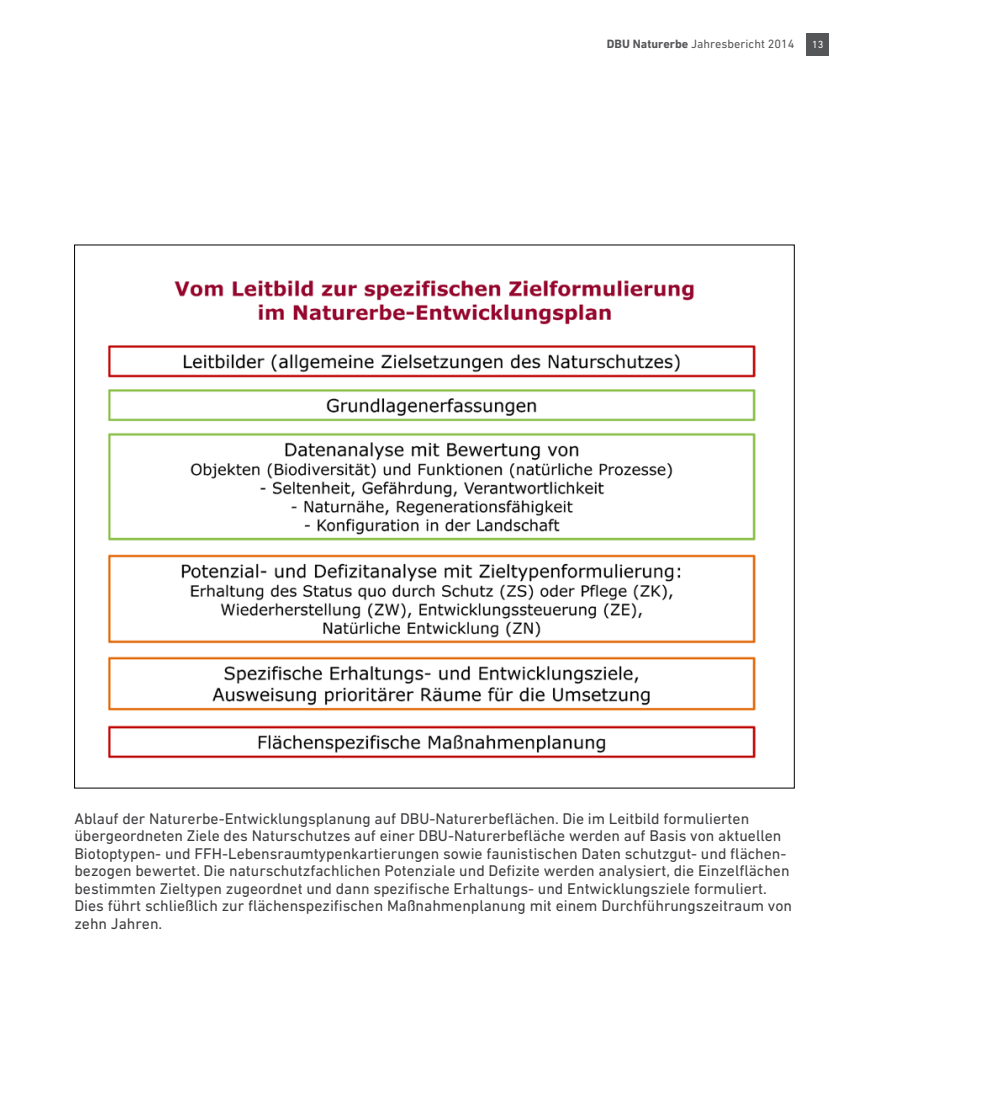
<style>
.page{position:relative;width:993px;height:1117px;background:#fff}
.page>*{position:absolute;margin:0;border:0;box-sizing:border-box;transform-origin:0 0}
.t1{font:15.75px/17.5px "DIN Next W1 G";color:#3e3d40}
.t2{font:12.25px "DIN Next W1 G";color:#555658}
.t3{font:10.5px "DIN Next W1 G";color:#fff}
.s1{font-weight:700}
</style>
<div class="page">
<div style="left:806px;top:33px;width:22px;height:22px;background:#555658"></div>
<img style="left:108px;top:280px;width:648px;height:479px">
<p class="t2" style="left:606px;top:37px;width:189px"><span class="s1">DBU Naturerbe</span> Jahresbericht 2014</p>
<p class="t3" style="left:812px;top:38px;width:13px">13</p>
<p class="t1" style="left:74px;top:809px;width:719px">Ablauf der Naturerbe-Entwicklungsplanung auf DBU-Naturerbeflächen. Die im Leitbild formulierten übergeordneten Ziele des Naturschutzes auf einer DBU-Naturerbefläche werden auf Basis von aktuellen Biotoptypen- und FFH-Lebensraumtypenkartierungen sowie faunistischen Daten schutzgut- und flächen&shy;bezogen bewertet. Die naturschutzfachlichen Potenziale und Defizite werden analysiert, die Einzelflächen bestimmten Zieltypen zugeordnet und dann spezifische Erhaltungs- und Entwicklungsziele formuliert.<br>Dies führt schließlich zur flächenspezifischen Maßnahmenplanung mit einem Durchführungszeitraum von zehn Jahren.</p>
</div>
